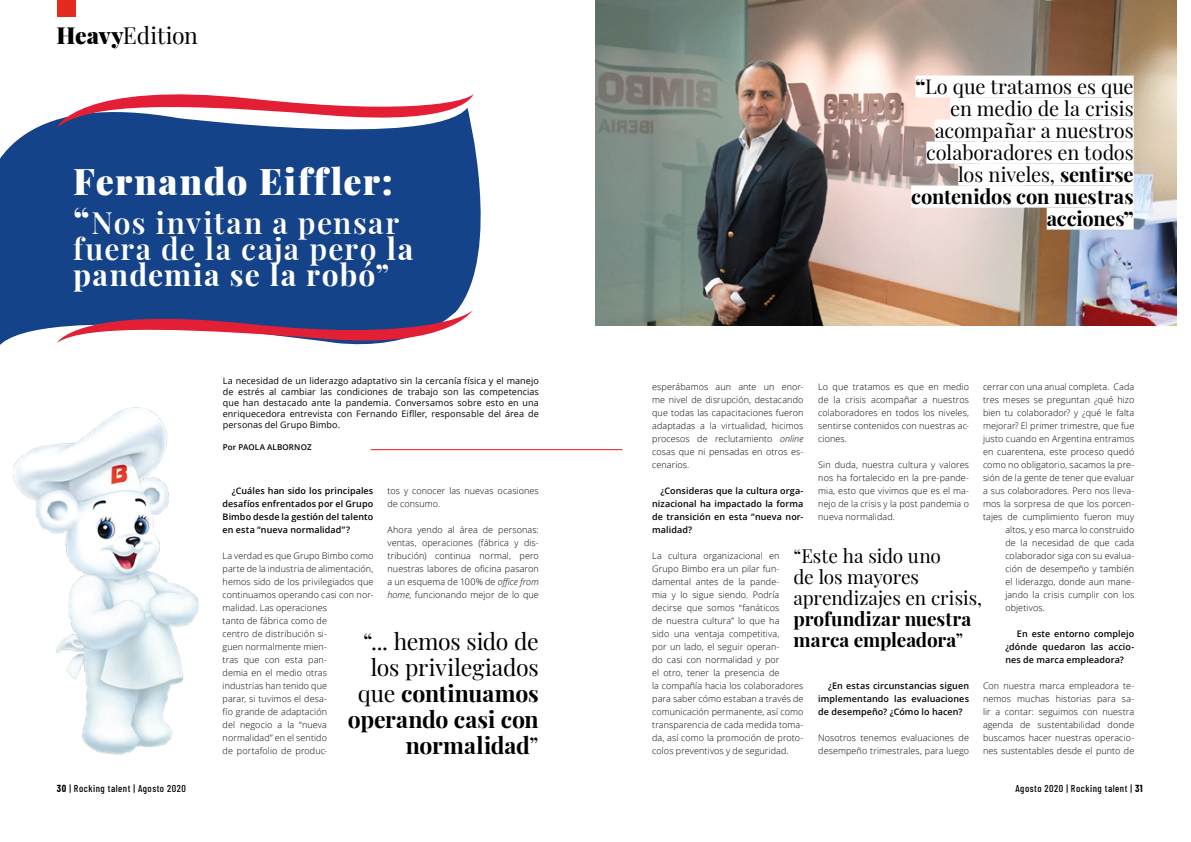
<style>
.page{position:relative;width:1191px;height:842px;background:#fff}
.page>*{position:absolute;margin:0;border:0;box-sizing:border-box;transform-origin:0 0}
.t1{font:900 36px "Playfair Display";letter-spacing:.045em;color:#fff}
.t2{font:600 30px/26px "Playfair Display";letter-spacing:.045em;color:#fff}
.t3{font:700 23px/26px "Playfair Display";letter-spacing:-.005em;color:#000;text-align:right}
.t4{font:23px "Playfair Display";letter-spacing:-.005em;color:#020203}
.t5{font:20px/22px "Playfair Display";letter-spacing:-.005em;color:#020203;text-align:right}
.t6{font:19px/21px "Playfair Display";letter-spacing:-.005em;color:#000}
.t7{font:700 19px/21px "Playfair Display";color:#000}
.t8{font:500 10px "Barlow Condensed";letter-spacing:.05em;color:#000}
.t9{font:300 9px/13px "Open Sans";letter-spacing:.01em;color:#000;text-align:justify}
.t10{font:600 9px/13px "Open Sans";letter-spacing:.01em;color:#000;text-align:justify}
.t11{font:9px/11px "Open Sans";letter-spacing:.01em;color:#020203;text-align:justify}
.t12{font:600 8px "Open Sans";letter-spacing:.015em;color:#020203}
.s1{font-weight:900}
.s2{font-weight:700;font-size:36px}
.s3{font-weight:700}
.s4{font-style:italic}
.s5{font-weight:400}
</style>
<div class="page">
<div style="left:57px;top:0;width:18px;height:17px;background:#e52a20"></div>
<div style="left:0;top:94px;width:481px;height:251px;background:#154389"></div>
<svg style="left:57px;top:306px;width:416px;height:39px"></svg>
<svg style="left:57px;top:94px;width:416px;height:33px"></svg>
<img style="left:13px;top:407px;width:186px;height:347px">
<hr style="left:371px;top:449px;width:251px;height:1px;background:#e4151a">
<img style="left:595px;top:0;width:581px;height:325px">
<div style="left:915px;top:76px;width:218px;height:22px;background:#fff"></div>
<div style="left:950px;top:98px;width:183px;height:22px;background:#fff"></div>
<div style="left:934px;top:120px;width:199px;height:22px;background:#fff"></div>
<div style="left:926px;top:142px;width:207px;height:22px;background:#fff"></div>
<div style="left:958px;top:164px;width:175px;height:22px;background:#fff"></div>
<div style="left:911px;top:186px;width:222px;height:22px;background:#fff"></div>
<div style="left:1046px;top:208px;width:87px;height:22px;background:#fff"></div>
<h3 class="t4" style="left:56px;top:17px;width:143px"><span class="s1">Heavy</span>Edition</h3>
<h1 class="t1" style="left:73px;top:153px;width:321px">Fernando Eiffler:</h1>
<h2 class="t2" style="left:73px;top:207px;width:341px"><span class="s2">“</span>Nos invitan a pensar fuera de la caja pero <span class="s3">la pandemia se la robó”</span></h2>
<p class="t11" style="left:223px;top:375px;width:317px">La necesidad de un liderazgo adaptativo sin la cercanía física y el manejo de estrés al cambiar las condiciones de trabajo son las competencias que han destacado ante la pandemia. Conversamos sobre esto en una enriquecedora entrevista con Fernando Eifller, responsable del área de personas del Grupo Bimbo.</p>
<p class="t12" style="left:223px;top:442px;width:90px">Por PAOLA ALBORNOZ</p>
<p class="t10" style="left:223px;top:484px;width:152px;text-indent:9px">¿Cuáles han sido los principales desafíos enfrentados por el Grupo Bimbo desde la gestión del talento en esta “nueva normalidad”?</p>
<p class="t9" style="left:223px;top:549px;width:152px;text-align:left">La verdad es que Grupo Bimbo como parte de la industria de alimentación, hemos sido de los privilegiados que continuamos operando casi con nor&shy;malidad. Las operaciones<br>tanto de fábrica como de<br>centro de distribución si-<br>guen normalmente mien-<br>tras que con esta pan-<br>demia en el medio otras<br>industrias han tenido que<br>parar, si tuvimos el desa-<br>fío grande de adaptación<br>del negocio a la “nueva normalidad” en el sentido<br>de portafolio de produc-</p>
<p class="t9" style="left:387px;top:484px;width:153px">tos y conocer las nuevas ocasiones de consumo.</p>
<p class="t9" style="left:387px;top:523px;width:153px">Ahora yendo al área de personas: ventas, operaciones (fábrica y dis&shy;tribución) continua normal, pero nuestras labores de oficina pasaron a un esquema de 100% de <span class="s4">office from home</span>, funcionando mejor de lo que</p>
<h3 class="t3" style="left:348px;top:626px;width:192px"><span class="s5">“... hemos sido de los privilegiados que</span> continuamos operando casi con normalidad<span class="s5">”</span></h3>
<h3 class="t5" style="left:911px;top:73px;width:224px"><span class="s1">“</span>Lo que tratamos es que en medio de la crisis acompañar a nuestros colaboradores en todos los niveles, <span class="s3">sentirse contenidos con nuestras acciones</span><span class="s1">”</span></h3>
<p class="t9" style="left:983px;top:380px;width:153px">cerrar con una anual completa. Cada</p>
<p class="t9" style="left:983px;top:393px;width:153px">tres meses se preguntan ¿qué hizo</p>
<p class="t9" style="left:983px;top:406px;width:153px">bien tu colaborador? y ¿qué le falta</p>
<p class="t9" style="left:983px;top:419px;width:153px">mejorar? El primer trimestre, que fue</p>
<p class="t9" style="left:983px;top:432px;width:153px">justo cuando en Argentina entramos</p>
<p class="t9" style="left:983px;top:445px;width:153px">en cuarentena, este proceso quedó</p>
<p class="t9" style="left:983px;top:458px;width:153px">como no obligatorio, sacamos la pre-</p>
<p class="t9" style="left:983px;top:471px;width:153px">sión de la gente de tener que evaluar</p>
<p class="t9" style="left:983px;top:484px;width:153px">a sus colaboradores. Pero nos lleva-</p>
<p class="t9" style="left:983px;top:497px;width:153px">mos la sorpresa de que los porcen-</p>
<p class="t9" style="left:983px;top:510px;width:153px">tajes de cumplimiento fueron muy</p>
<p class="t9" style="left:1005px;top:523px;width:130px">altos, y eso marca lo construido</p>
<p class="t9" style="left:1005px;top:536px;width:130px">de la necesidad de que cada</p>
<p class="t9" style="left:1005px;top:549px;width:130px">colaborador siga con su evalua-</p>
<p class="t9" style="left:1005px;top:562px;width:130px">ción de desempeño y también</p>
<p class="t9" style="left:1005px;top:575px;width:130px">el liderazgo, donde aun mane-</p>
<p class="t9" style="left:1005px;top:588px;width:130px">jando la crisis cumplir con los</p>
<p class="t9" style="left:1005px;top:601px;width:41px">objetivos.</p>
<p class="t10" style="left:1005px;top:627px;width:130px;text-indent:12px">En este entorno complejo ¿dónde quedaron las accio&shy;nes de marca empleadora?</p>
<p class="t9" style="left:983px;top:679px;width:153px">Con nuestra marca empleadora te&shy;nemos muchas historias para sa&shy;lir a contar: seguimos con nuestra agenda de sustentabilidad donde buscamos hacer nuestras operacio&shy;nes sustentables desde el punto de</p>
<p class="t9" style="left:818px;top:380px;width:152px">Lo que tratamos es que en medio de la crisis acompañar a nuestros colaboradores en todos los niveles, sentirse contenidos con nuestras ac&shy;ciones.</p>
<p class="t9" style="left:818px;top:458px;width:152px">Sin duda, nuestra cultura y valores nos ha fortalecido en la pre-pande&shy;mia, esto que vivimos que es el ma&shy;nejo de la crisis y la post pandemia o nueva normalidad.</p>
<p class="t9" style="left:652px;top:380px;width:153px">esperábamos aun ante un enor&shy;me nivel de disrupción, destacando que todas las capacitaciones fueron adaptadas a la virtualidad, hicimos procesos de reclutamiento <span class="s4">online </span>cosas que ni pensadas en otros es&shy;cenarios.</p>
<p class="t10" style="left:652px;top:484px;width:153px;text-indent:8px">¿Consideras que la cultura orga&shy;nizacional ha impactado la forma de transición en esta “nueva nor&shy;malidad?</p>
<p class="t9" style="left:652px;top:549px;width:153px;text-align:left">La cultura organizacional en<br>Grupo Bimbo era un pilar fun&shy;damental antes de la pande-<br>mia y lo sigue siendo. Podría decirse que somos “fanáticos<br>de nuestra cultura” lo que ha<br>sido una ventaja competitiva,<br>por un lado, el seguir operan-<br>do casi con normalidad y por<br>el otro, tener la presencia de<br>la compañía hacia los colaboradores para saber cómo estaban a través de comunicación permanente, así como transparencia de cada medida toma&shy;da, así como la promoción de proto&shy;colos preventivos y de seguridad.</p>
<h3 class="t6" style="left:793px;top:543px;width:190px">“Este ha sido uno<br>de los mayores aprendizajes en crisis,</h3>
<h3 class="t7" style="left:793px;top:606px;width:179px">profundizar nuestra marca empleadora<span class="s5">”</span></h3>
<p class="t10" style="left:818px;top:679px;width:152px;text-indent:10px">¿En estas circunstancias siguen implementando las evaluaciones de desempeño? ¿Cómo lo hacen?</p>
<p class="t9" style="left:818px;top:731px;width:152px">Nosotros tenemos evaluaciones de desempeño trimestrales, para luego</p>
<p class="t8" style="left:57px;top:781px;width:130px"><span class="s3">30</span> | Rocking talent | Agosto 2020</p>
<p class="t8" style="left:1015px;top:781px;width:129px">Agosto 2020 | Rocking talent | <span class="s3">31</span></p>
</div>
